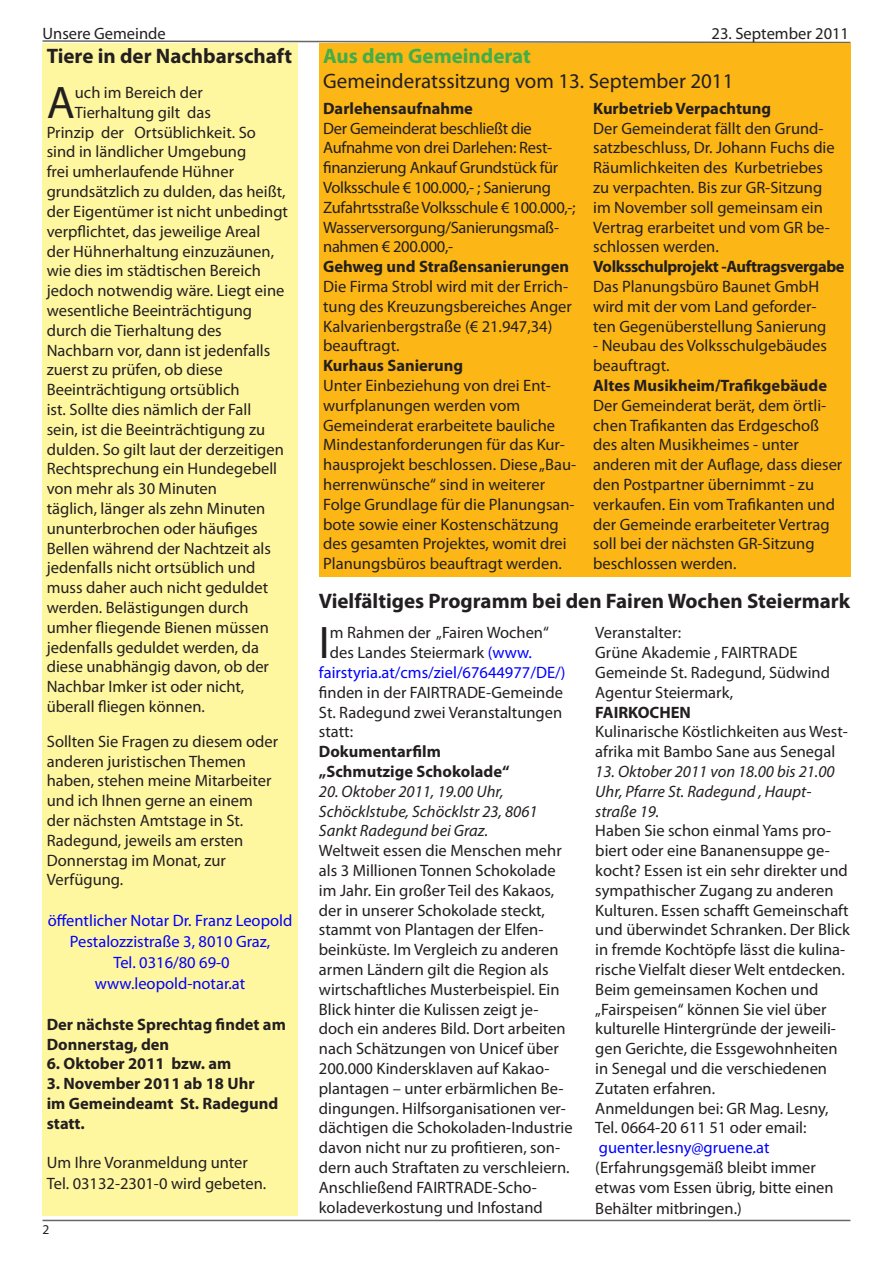
<style>
.page{position:relative;width:893px;height:1263px;background:#fff}
.page>*{position:absolute;margin:0;border:0;box-sizing:border-box;transform-origin:0 0}
.t1{font:45.9px "Myriad Pro";color:#231f20}
.t2{font:700 21px "Myriad Pro";color:#231f20}
.t3{font:21px "Myriad Pro";color:#231f20}
.t4{font:700 21px "Myriad Pro";color:#40ae49}
.t5{font:16.5px/19.8px "Myriad Pro";color:#231f20}
.t6{font:700 16.5px/19.8px "Myriad Pro";color:#231f20}
.t7{font:16.5px/19.8px "Myriad Pro";letter-spacing:-.02em;color:#231f20}
.t8{font:16.5px/21px "Myriad Pro";color:#00f;text-align:center}
.t9{font:italic 16.5px/19.8px "Myriad Pro";color:#231f20}
.t10{font:700 16.5px "Myriad Pro";letter-spacing:-.025em;color:#231f20}
.t11{font:13.5px "Myriad Pro";color:#231f20}
.s1{color:#00f}
</style>
<div class="page">
<hr style="left:43px;top:1220px;width:807px;height:1px;background:#67676a">
<svg style="left:42px;top:40px;width:809px;height:4px"></svg>
<div style="left:43px;top:43px;width:255px;height:1172px;background:#fff7a0"></div>
<div style="left:319px;top:43px;width:531px;height:54px;background:#fcb615"></div>
<div style="left:319px;top:97px;width:266px;height:480px;background:#fcb615"></div>
<div style="left:585px;top:97px;width:265px;height:480px;background:#fcb615"></div>
<p class="t5" style="left:43px;top:23px;width:125px">Unsere Gemeinde</p>
<p class="t5" style="left:712px;top:23px;width:139px">23. September 2011</p>
<p class="t2" style="left:47px;top:43px;width:247px">Tiere in der Nachbarschaft</p>
<h1 class="t1" style="left:47px;top:74px;width:30px">A</h1>
<p class="t5" style="left:75px;top:82px;width:129px">uch im Bereich der</p>
<p class="t5" style="left:75px;top:102px;width:138px">Tierhaltung gilt das</p>
<p class="t5" style="left:47px;top:122px;width:211px">Prinzip der Ortsüblichkeit. So</p>
<p class="t5" style="left:47px;top:142px;width:201px">sind in ländlicher Umgebung</p>
<p class="t5" style="left:47px;top:162px;width:189px">frei umherlaufende Hühner</p>
<p class="t5" style="left:47px;top:181px;width:240px">grundsätzlich zu dulden, das heißt,</p>
<p class="t5" style="left:47px;top:201px;width:243px">der Eigentümer ist nicht unbedingt</p>
<p class="t5" style="left:47px;top:221px;width:215px">verpflichtet, das jeweilige Areal</p>
<p class="t5" style="left:47px;top:241px;width:229px">der Hühnerhaltung einzuzäunen,</p>
<p class="t5" style="left:47px;top:261px;width:216px">wie dies im städtischen Bereich</p>
<p class="t5" style="left:47px;top:280px;width:239px">jedoch notwendig wäre. Liegt eine</p>
<p class="t5" style="left:47px;top:300px;width:207px">wesentliche Beeinträchtigung</p>
<p class="t5" style="left:47px;top:320px;width:177px">durch die Tierhaltung des</p>
<p class="t5" style="left:47px;top:340px;width:225px">Nachbarn vor, dann ist jedenfalls</p>
<p class="t5" style="left:47px;top:360px;width:177px">zuerst zu prüfen, ob diese</p>
<p class="t5" style="left:47px;top:379px;width:194px">Beeinträchtigung ortsüblich</p>
<p class="t5" style="left:47px;top:399px;width:206px">ist. Sollte dies nämlich der Fall</p>
<p class="t5" style="left:47px;top:419px;width:220px">sein, ist die Beeinträchtigung zu</p>
<p class="t5" style="left:47px;top:439px;width:239px">dulden. So gilt laut der derzeitigen</p>
<p class="t5" style="left:47px;top:459px;width:232px">Rechtsprechung ein Hundegebell</p>
<p class="t5" style="left:47px;top:478px;width:172px">von mehr als 30 Minuten</p>
<p class="t5" style="left:47px;top:498px;width:220px">täglich, länger als zehn Minuten</p>
<p class="t5" style="left:47px;top:518px;width:213px">ununterbrochen oder häufiges</p>
<p class="t5" style="left:47px;top:538px;width:226px">Bellen während der Nachtzeit als</p>
<p class="t5" style="left:47px;top:558px;width:210px">jedenfalls nicht ortsüblich und</p>
<p class="t5" style="left:47px;top:577px;width:223px">muss daher auch nicht geduldet</p>
<p class="t5" style="left:47px;top:597px;width:203px">werden. Belästigungen durch</p>
<p class="t5" style="left:47px;top:617px;width:224px">umher fliegende Bienen müssen</p>
<p class="t5" style="left:47px;top:637px;width:214px">jedenfalls geduldet werden, da</p>
<p class="t5" style="left:47px;top:657px;width:224px">diese unabhängig davon, ob der</p>
<p class="t5" style="left:47px;top:676px;width:199px">Nachbar Imker ist oder nicht,</p>
<p class="t5" style="left:47px;top:696px;width:160px">überall fliegen können.</p>
<p class="t5" style="left:47px;top:731px;width:233px">Sollten Sie Fragen zu diesem oder anderen juristischen Themen haben, stehen meine Mitarbeiter und ich Ihnen gerne an einem der nächsten Amtstage in St.<br>Radegund, jeweils am ersten<br>Donnerstag im Monat, zur<br>Verfügung.</p>
<p class="t8" style="left:48px;top:909px;width:246px">öffentlicher Notar Dr. Franz Leopold<br>Pestalozzistraße 3, 8010 Graz,<br>Tel. 0316/80 69-0 www.leopold-notar.at</p>
<p class="t6" style="left:47px;top:1014px;width:241px">Der nächste Sprechtag findet am<br>Donnerstag, den</p>
<p class="t6" style="left:47px;top:1053px;width:186px">6. Oktober 2011 bzw. am</p>
<p class="t6" style="left:47px;top:1073px;width:233px">3. November 2011 ab 18 Uhr<br>im Gemeindeamt St. Radegund statt.</p>
<p class="t5" style="left:47px;top:1152px;width:221px;line-height:21px">Um Ihre Voranmeldung unter<br>Tel. 03132-2301-0 wird gebeten.</p>
<p class="t11" style="left:43px;top:1221px;width:8px">2</p>
<p class="t4" style="left:323px;top:43px;width:209px">Aus dem Gemeinderat</p>
<p class="t3" style="left:323px;top:68px;width:412px">Gemeinderatssitzung vom 13. September 2011</p>
<p class="t6" style="left:323px;top:98px;width:151px">Darlehensaufnahme</p>
<p class="t7" style="left:323px;top:118px;width:254px">Der Gemeinderat beschließt die Aufnahme von drei Darlehen: Rest&shy;finanzierung Ankauf Grundstück für Volksschule € 100.000,- ; Sanierung Zufahrtsstraße Volksschule € 100.000,-; Wasserversorgung/Sanierungsmaß&shy;nahmen € 200.000,-</p>
<p class="t6" style="left:323px;top:256px;width:248px">Gehweg und Straßensanierungen</p>
<p class="t5" style="left:323px;top:276px;width:250px">Die Firma Strobl wird mit der Errich&shy;tung des Kreuzungsbereiches Anger<br>Kalvarienbergstraße (€ 21.947,34) beauftragt.</p>
<p class="t6" style="left:323px;top:355px;width:141px">Kurhaus Sanierung</p>
<p class="t5" style="left:323px;top:375px;width:254px">Unter Einbeziehung von drei Ent&shy;wurfplanungen werden vom Gemeinderat erarbeitete bauliche Mindestanforderungen für das Kur&shy;hausprojekt beschlossen. Diese „Bau&shy;herrenwünsche“ sind in weiterer Folge Grundlage für die Planungsan&shy;bote sowie einer Kostenschätzung des gesamten Projektes, womit drei Planungsbüros beauftragt werden.</p>
<p class="t6" style="left:593px;top:98px;width:179px">Kurbetrieb Verpachtung</p>
<p class="t5" style="left:593px;top:118px;width:243px">Der Gemeinderat fällt den Grund&shy;satzbeschluss, Dr. Johann Fuchs die<br>Räumlichkeiten des Kurbetriebes zu verpachten. Bis zur GR-Sitzung im November soll gemeinsam ein<br>Vertrag erarbeitet und vom GR be&shy;schlossen werden.</p>
<p class="t10" style="left:593px;top:256px;width:253px">Volksschulprojekt -Auftragsvergabe</p>
<p class="t5" style="left:593px;top:276px;width:235px">Das Planungsbüro Baunet GmbH wird mit der vom Land geforder&shy;ten Gegenüberstellung Sanierung</p>
<p class="t5" style="left:593px;top:336px;width:235px">- Neubau des Volksschulgebäudes beauftragt.</p>
<p class="t6" style="left:593px;top:375px;width:235px">Altes Musikheim/Trafikgebäude</p>
<p class="t5" style="left:593px;top:395px;width:251px">Der Gemeinderat berät, dem örtli&shy;chen Trafikanten das Erdgeschoß des alten Musikheimes - unter anderen mit der Auflage, dass dieser den Postpartner übernimmt - zu verkaufen. Ein vom Trafikanten und der Gemeinde erarbeiteter Vertrag soll bei der nächsten GR-Sitzung beschlossen werden.</p>
<p class="t2" style="left:319px;top:587px;width:533px">Vielfältiges Programm bei den Fairen Wochen Steiermark</p>
<h1 class="t1" style="left:319px;top:614px;width:12px">I</h1>
<p class="t5" style="left:330px;top:623px;width:221px">m Rahmen der „Fairen Wochen“</p>
<p class="t5" style="left:330px;top:642px;width:204px">des Landes Steiermark <span class="s1">(www.</span></p>
<p class="t8" style="left:319px;top:662px;width:248px">fairstyria.at/cms/ziel/67644977/DE/)</p>
<p class="t5" style="left:319px;top:682px;width:246px;text-align:justify">finden in der FAIRTRADE-Gemeinde St. Radegund zwei Veranstaltungen statt:</p>
<p class="t6" style="left:319px;top:741px;width:192px">Dokumentarfilm „Schmutzige Schokolade“</p>
<p class="t9" style="left:319px;top:781px;width:220px">20. Oktober 2011, 19.00 Uhr,<br>Schöcklstube, Schöcklstr 23, 8061<br>Sankt Radegund bei Graz.</p>
<p class="t5" style="left:319px;top:840px;width:255px">Weltweit essen die Menschen mehr als 3 Millionen Tonnen Schokolade im Jahr. Ein großer Teil des Kakaos, der in unserer Schokolade steckt, stammt von Plantagen der Elfen&shy;beinküste. Im Vergleich zu anderen armen Ländern gilt die Region als wirtschaftliches Musterbeispiel. Ein Blick hinter die Kulissen zeigt je&shy;doch ein anderes Bild. Dort arbeiten nach Schätzungen von Unicef über 200.000 Kindersklaven auf Kakao&shy;plantagen – unter erbärmlichen Be&shy;dingungen. Hilfsorganisationen ver&shy;dächtigen die Schokoladen-Industrie davon nicht nur zu profitieren, son&shy;dern auch Straftaten zu verschleiern.<br>Anschließend FAIRTRADE-Scho&shy;koladeverkostung und Infostand</p>
<p class="t5" style="left:595px;top:623px;width:236px">Veranstalter:<br>Grüne Akademie , FAIRTRADE<br>Gemeinde St. Radegund, Südwind<br>Agentur Steiermark,</p>
<p class="t6" style="left:595px;top:701px;width:97px">FAIRKOCHEN</p>
<p class="t5" style="left:595px;top:722px;width:254px">Kulinarische Köstlichkeiten aus West&shy;afrika mit Bambo Sane aus Senegal</p>
<p class="t9" style="left:595px;top:761px;width:241px">13. Oktober 2011 von 18.00 bis 21.00<br>Uhr, Pfarre St. Radegund , Haupt&shy;straße 19.</p>
<p class="t5" style="left:595px;top:821px;width:256px">Haben Sie schon einmal Yams pro&shy;biert oder eine Bananensuppe ge&shy;kocht? Essen ist ein sehr direkter und sympathischer Zugang zu anderen Kulturen. Essen schafft Gemeinschaft und überwindet Schranken. Der Blick in fremde Kochtöpfe lässt die kulina&shy;rische Vielfalt dieser Welt entdecken.<br>Beim gemeinsamen Kochen und „Fairspeisen“ können Sie viel über kulturelle Hintergründe der jeweili&shy;gen Gerichte, die Essgewohnheiten in Senegal und die verschiedenen Zutaten erfahren.<br>Anmeldungen bei: GR Mag. Lesny, Tel. 0664-20 611 51 oder email:</p>
<p class="t8" style="left:599px;top:1137px;width:172px">guenter.lesny@gruene.at</p>
<p class="t5" style="left:595px;top:1157px;width:240px">(Erfahrungsgemäß bleibt immer etwas vom Essen übrig, bitte einen</p>
<p class="t5" style="left:595px;top:1199px;width:148px">Behälter mitbringen.)</p>
</div>
